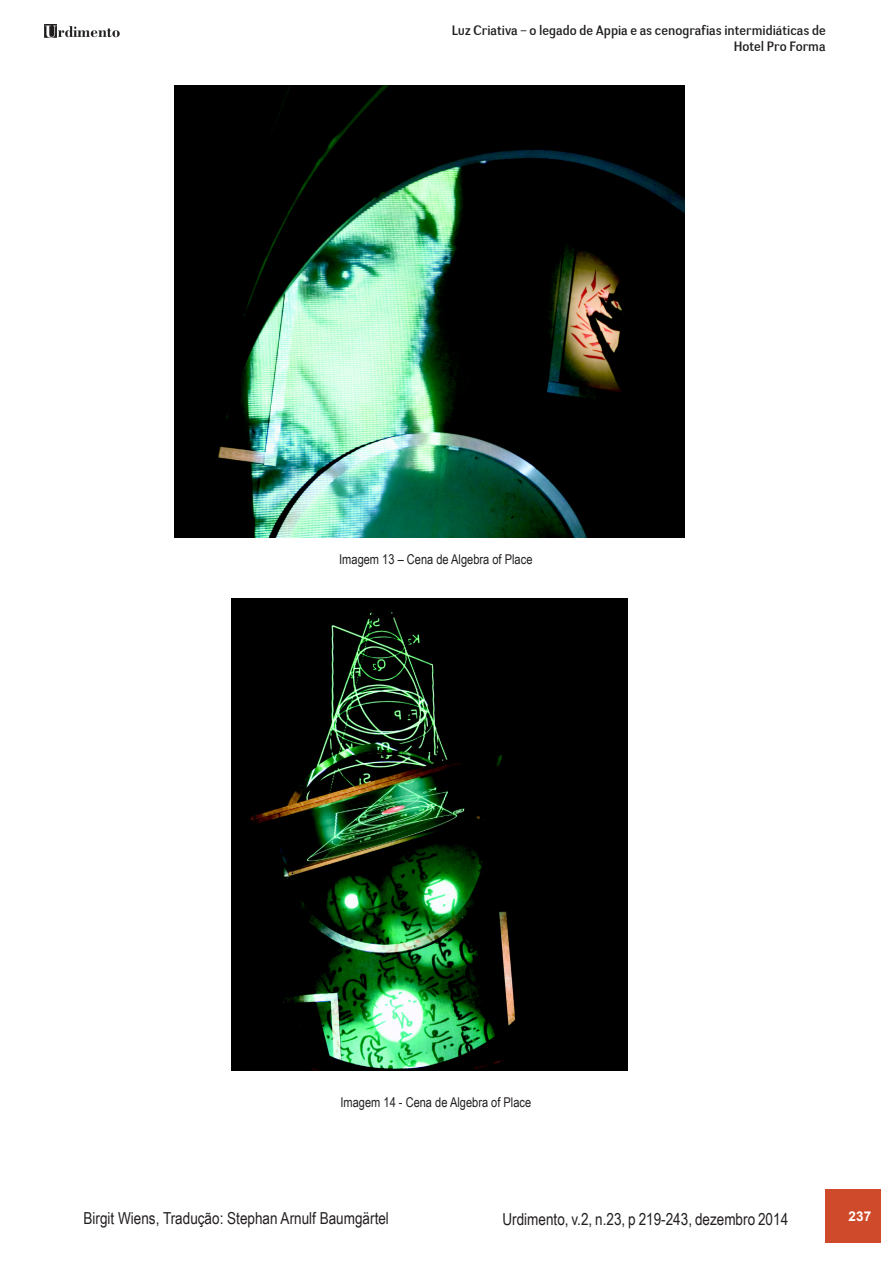
<style>
.page{position:relative;width:893px;height:1263px;background:#fff}
.page>*{position:absolute;margin:0;border:0;box-sizing:border-box;transform-origin:0 0}
.t1{font:16.5px "Arial Narrow";color:#231f20}
.t2{font:13.5px/16.2px "Negotiate Free";color:#231f20;text-align:right}
.legenda{font:13.5px "Arial Narrow";color:#231f20}
.t3{font:700 13.5px "Arial";color:#fff}
</style>
<div class="page">
<img style="left:45px;top:25px;width:75px;height:13px">
<div style="left:825px;top:1189px;width:55px;height:53px;background:#cf4a2a"></div>
<img style="left:175px;top:85px;width:510px;height:452px">
<img style="left:232px;top:598px;width:395px;height:472px">
<p class="t2" style="left:452px;top:22px;width:375px">Luz Criativa – o legado de Appia e as cenografias intermidiáticas de<br>Hotel Pro Forma</p>
<p class="legenda" style="left:339px;top:550px;width:195px">Imagem 13 – Cena de Algebra of Place</p>
<p class="legenda" style="left:340px;top:1093px;width:192px">Imagem 14 - Cena de Algebra of Place</p>
<p class="t1" style="left:84px;top:1206px;width:307px">Birgit Wiens, Tradução: Stephan Arnulf Baumgärtel</p>
<p class="t1" style="left:502px;top:1206px;width:287px">Urdimento, v.2, n.23, p 219-243, dezembro 2014</p>
<p class="t3" style="left:849px;top:1206px;width:24px">237</p>
</div>
